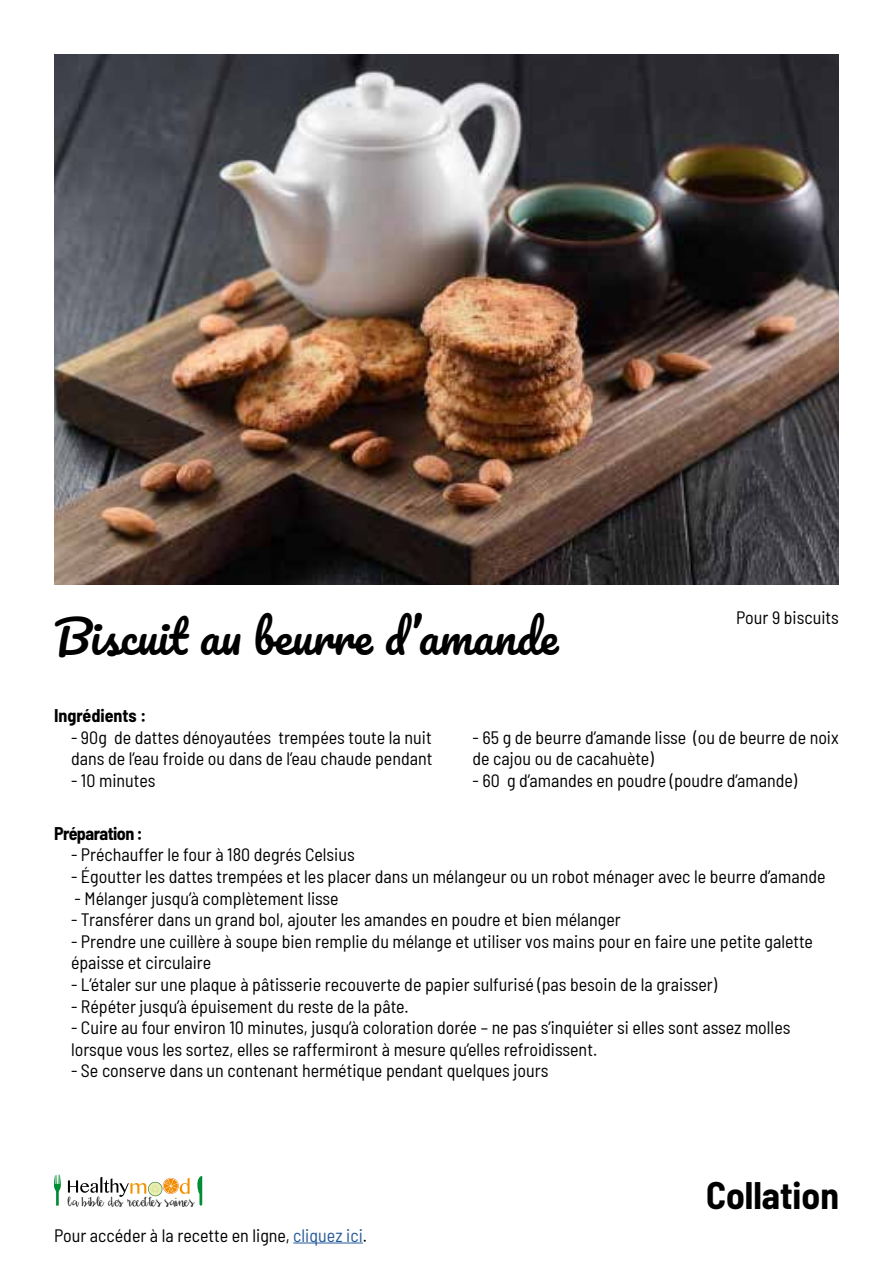
<style>
.page{position:relative;width:893px;height:1263px;background:#fff}
.page>*{position:absolute;margin:0;border:0;box-sizing:border-box;transform-origin:0 0}
.t1{font:45px "Pacifico";color:#000}
.t2{font:700 semi-condensed 37.5px "Barlow";color:#000}
.t3{font:semi-condensed 18px/21.6px "Barlow";color:#000}
.t4{font:700 semi-condensed 18px "Barlow";letter-spacing:-.02em;color:#000}
.t5{font:700 semi-condensed 18px "Barlow";color:#000}
.t6{font:13.8px "Daydreamer";color:#000}
.s1{color:#275b9b}
</style>
<div class="page">
<img style="left:54px;top:54px;width:785px;height:531px">
<svg style="left:54px;top:1174px;width:7px;height:31px"></svg>
<svg style="left:68px;top:1177px;width:122px;height:20px"></svg>
<svg style="left:197px;top:1176px;width:5px;height:29px"></svg>
<hr style="left:293px;top:1242px;width:70px;height:1px;background:#275b9b">
<h1 class="t1" style="left:54px;top:613px;width:505px">Biscuit au beurre d’amande</h1>
<p class="t3" style="left:736px;top:605px;width:104px">Pour 9 biscuits</p>
<p class="t5" style="left:54px;top:702px;width:94px">Ingrédients :</p>
<p class="t3" style="left:71px;top:725px;width:363px">- 90g de dattes dénoyautées trempées toute la nuit dans de l’eau froide ou dans de l’eau chaude pendant</p>
<p class="t3" style="left:71px;top:768px;width:86px">- 10 minutes</p>
<p class="t3" style="left:472px;top:725px;width:368px">- 65 g de beurre d’amande lisse (ou de beurre de noix de cajou ou de cacahuète)</p>
<p class="t3" style="left:472px;top:768px;width:326px">- 60 g d’amandes en poudre (poudre d’amande)</p>
<p class="t4" style="left:54px;top:820px;width:90px">Préparation :</p>
<p class="t3" style="left:71px;top:843px;width:285px">- Préchauffer le four à 180 degrés Celsius</p>
<p class="t3" style="left:71px;top:864px;width:756px">- Égoutter les dattes trempées et les placer dans un mélangeur ou un robot ménager avec le beurre d’amande</p>
<p class="t3" style="left:75px;top:886px;width:266px">- Mélanger jusqu’à complètement lisse</p>
<p class="t3" style="left:71px;top:907px;width:551px">- Transférer dans un grand bol, ajouter les amandes en poudre et bien mélanger</p>
<p class="t3" style="left:71px;top:929px;width:744px">- Prendre une cuillère à soupe bien remplie du mélange et utiliser vos mains pour en faire une petite galette épaisse et circulaire</p>
<p class="t3" style="left:71px;top:972px;width:648px">- L’étaler sur une plaque à pâtisserie recouverte de papier sulfurisé (pas besoin de la graisser)</p>
<p class="t3" style="left:71px;top:994px;width:339px">- Répéter jusqu’à épuisement du reste de la pâte.</p>
<p class="t3" style="left:71px;top:1015px;width:721px">- Cuire au four environ 10 minutes, jusqu’à coloration dorée – ne pas s’inquiéter si elles sont assez molles lorsque vous les sortez, elles se raffermiront à mesure qu’elles refroidissent.</p>
<p class="t3" style="left:71px;top:1059px;width:479px">- Se conserve dans un contenant hermétique pendant quelques jours</p>
<p class="t6" style="left:68px;top:1193px;width:128px">la bible des recettes saines</p>
<p class="t3" style="left:54px;top:1223px;width:315px">Pour accéder à la recette en ligne, <span class="s1">cliquez ici</span>.</p>
<h2 class="t2" style="left:706px;top:1168px;width:134px">Collation</h2>
</div>
